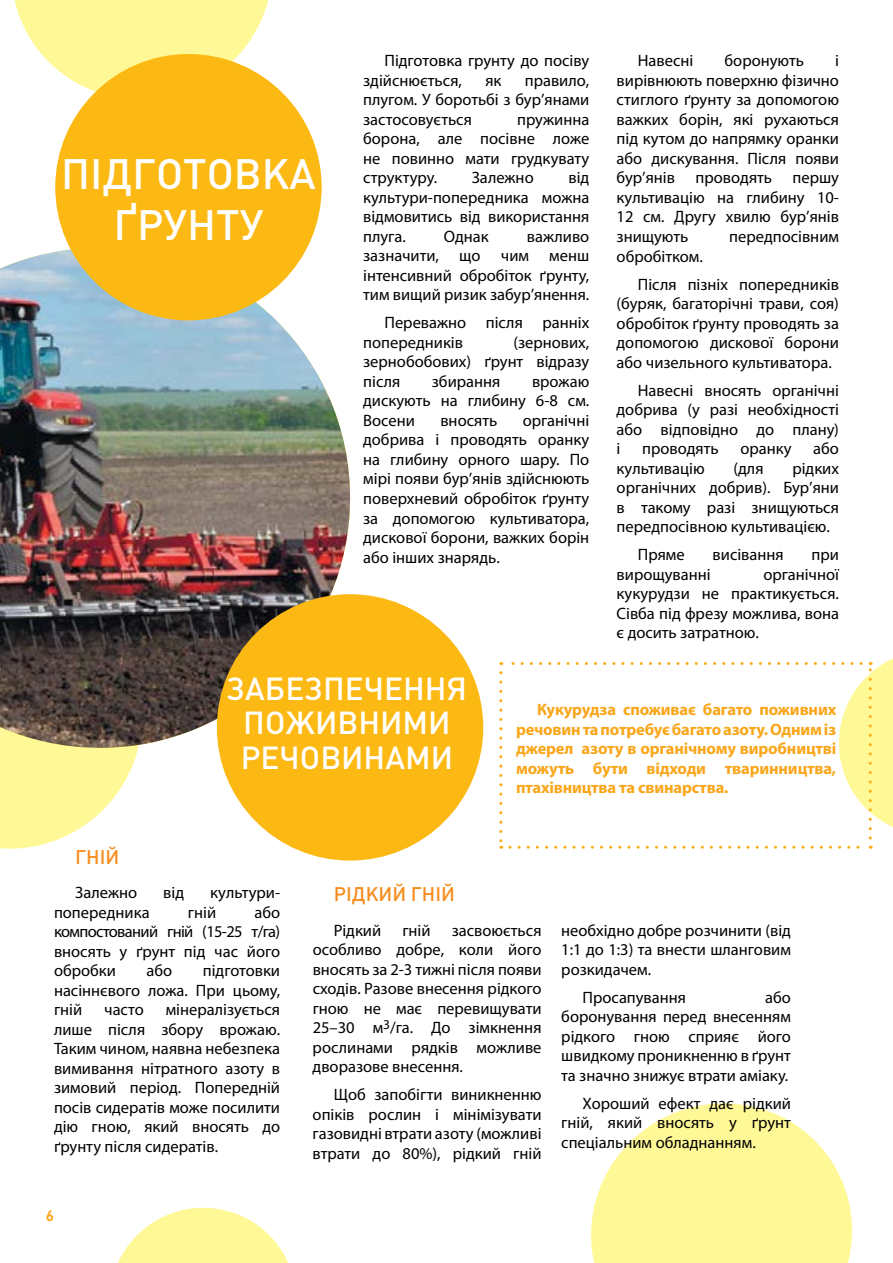
<style>
.page{position:relative;width:893px;height:1263px;background:#fff}
.page>*{position:absolute;margin:0;border:0;box-sizing:border-box;transform-origin:0 0}
.t1{font:42px/51px "Plumb Medium C";color:#fff;text-align:center}
.t2{font:31.5px/34.5px "Plumb Medium C";color:#fff;text-align:center}
.t3{font:19.5px "Plumb Medium C";color:#f78d1e}
.t4{font:16.5px/19.5px "Myriad Pro";color:#000;text-align:justify}
.t5{font:700 16.5px/19.5px "Myriad Pro";letter-spacing:-.01em;color:#faa61a;text-align:justify}
.t6{font:15px "Plumb Bold C";color:#faa61a}
</style>
<div class="page">
<svg style="left:591px;top:1103px;width:262px;height:160px;fill:#fff896"></svg>
<svg style="left:0;top:748px;width:138px;height:101px;fill:#fff896"></svg>
<svg style="left:14px;top:0;width:274px;height:115px"></svg>
<img style="left:0;top:249px;width:350px;height:499px">
<div style="left:217px;top:594px;width:266px;height:266px;background:#fdb913;border-radius:50%"></div>
<div style="left:55px;top:54px;width:267px;height:266px;background:#fdb913;border-radius:50%"></div>
<svg style="left:499px;top:658px;width:394px;height:191px"></svg>
<svg style="left:118px;top:1207px;width:170px;height:56px"></svg>
<h1 class="t1" style="left:61px;top:149px;width:256px">ПІДГОТОВКА<br>ҐРУНТУ</h1>
<p class="t4" style="left:363px;top:51px;width:228px;text-indent:21px">Підготовка грунту до посіву здійснюється,</p>
<p class="t4" style="left:363px;top:70px;width:228px;text-indent:162px">правило, плугом. У боротьбі з бур’янами застосовується</p>
<p class="t4" style="left:485px;top:70px;width:18px">як</p>
<p class="t4" style="left:363px;top:109px;width:228px;text-indent:154px">пружинна борона, але посівне ложе не повинно мати грудкувату структуру.</p>
<p class="t4" style="left:472px;top:168px;width:63px">Залежно</p>
<p class="t4" style="left:363px;top:168px;width:228px;text-indent:205px">від культури-попередника можна відмовитись від використання плуга.</p>
<p class="t4" style="left:444px;top:226px;width:46px">Однак</p>
<p class="t4" style="left:363px;top:226px;width:228px;text-indent:164px">важливо зазначити, що чим менш інтенсивний обробіток ґрунту, тим вищий ризик забур’янення.</p>
<p class="t4" style="left:363px;top:313px;width:228px;text-indent:21px">Переважно після ранніх попередників</p>
<p class="t4" style="left:363px;top:332px;width:228px;text-indent:150px">(зернових, зернобобових) ґрунт відразу після</p>
<p class="t4" style="left:432px;top:371px;width:70px">збирання</p>
<p class="t4" style="left:363px;top:371px;width:228px;text-indent:169px">врожаю дискують на глибину 6-8 см.<br>Восени</p>
<p class="t4" style="left:363px;top:410px;width:228px;text-indent:159px">органічні добрива і проводять оранку на глибину орного шару. По мірі появи бур’янів здійснюють поверхневий обробіток ґрунту за допомогою культиватора, дискової борони, важких борін або інших знарядь.</p>
<p class="t4" style="left:440px;top:410px;width:58px">вносять</p>
<p class="t4" style="left:638px;top:51px;width:57px">Навесні</p>
<p class="t4" style="left:725px;top:51px;width:81px">боронують</p>
<p class="t4" style="left:617px;top:51px;width:224px;text-indent:219px">і вирівнюють поверхню фізично стиглого ґрунту за допомогою важких борін, які рухаються під кутом до напрямку оранки або дискування. Після появи бур’янів проводять першу культивацію на глибину 10- 12 см. Другу хвилю бур’янів знищують</p>
<p class="t4" style="left:729px;top:226px;width:111px">передпосівним</p>
<p class="t4" style="left:638px;top:242px;width:203px;line-height:28px;text-indent:-21px">обробітком.<br>Після пізніх попередників</p>
<p class="t4" style="left:617px;top:293px;width:224px">(буряк, багаторічні трави, соя) обробіток ґрунту проводять за допомогою дискової борони або чизельного культиватора.</p>
<p class="t4" style="left:617px;top:380px;width:224px;text-indent:21px">Навесні вносять органічні добрива (у разі необхідності або відповідно до плану) і</p>
<p class="t4" style="left:642px;top:438px;width:78px">проводять</p>
<p class="t4" style="left:740px;top:438px;width:53px">оранку</p>
<p class="t4" style="left:813px;top:438px;width:27px">або</p>
<p class="t4" style="left:617px;top:458px;width:90px">культивацію</p>
<p class="t4" style="left:733px;top:458px;width:32px">(для</p>
<p class="t4" style="left:617px;top:458px;width:224px;text-indent:176px">рідких органічних добрив). Бур’яни в такому разі знищуються передпосівною культивацією.</p>
<p class="t4" style="left:638px;top:544px;width:48px">Пряме</p>
<p class="t4" style="left:713px;top:544px;width:73px">висівання</p>
<p class="t4" style="left:811px;top:544px;width:29px">при</p>
<p class="t4" style="left:617px;top:564px;width:96px">вирощуванні</p>
<p class="t4" style="left:617px;top:564px;width:224px;text-indent:147px">органічної кукурудзи не практикується.<br>Сівба під фрезу можлива, вона є досить затратною.</p>
<h2 class="t2" style="left:227px;top:671px;width:242px">ЗАБЕЗПЕЧЕННЯ<br>ПОЖИВНИМИ<br>РЕЧОВИНАМИ</h2>
<p class="t5" style="left:516px;top:700px;width:322px;text-indent:21px">Кукурудза споживає багато поживних речовин та потребує багато азоту. Одним із джерел азоту в органічному виробництві можуть бути відходи тваринництва, птахівництва та свинарства.</p>
<p class="t3" style="left:75px;top:845px;width:46px">ГНІЙ</p>
<p class="t4" style="left:75px;top:883px;width:63px">Залежно</p>
<p class="t4" style="left:163px;top:883px;width:22px">від</p>
<p class="t4" style="left:210px;top:883px;width:71px">культури-</p>
<p class="t3" style="left:334px;top:883px;width:123px">РІДКИЙ ГНІЙ</p>
<p class="t4" style="left:54px;top:902px;width:97px">попередника</p>
<p class="t4" style="left:188px;top:902px;width:30px">гній</p>
<p class="t4" style="left:54px;top:902px;width:228px;text-indent:200px">або компостований гній (15-25 т/га) вносять у ґрунт під час його обробки</p>
<p class="t4" style="left:334px;top:920px;width:49px">Рідкий</p>
<p class="t4" style="left:402px;top:920px;width:30px">гній</p>
<p class="t4" style="left:313px;top:920px;width:230px;text-indent:139px">засвоюється особливо добре, коли його вносять за 2-3 тижні після появи сходів. Разове внесення рідкого гною не має перевищувати 25–30 м<sup>3</sup>/га. До зімкнення рослинами рядків можливе дворазове внесення.</p>
<p class="t4" style="left:313px;top:1085px;width:230px;text-indent:21px">Щоб запобігти виникненню опіків рослин і мінімізувати газовидні втрати азоту (можливі втрати до 80%), рідкий гній</p>
<p class="t4" style="left:147px;top:961px;width:27px">або</p>
<p class="t4" style="left:54px;top:961px;width:228px;text-indent:149px">підготовки насіннєвого ложа. При цьому, гній</p>
<p class="t4" style="left:54px;top:1000px;width:228px;text-indent:112px">мінералізується лише після збору врожаю.<br>Таким чином, наявна небезпека вимивання нітратного азоту в зимовий період. Попередній посів сидератів може посилити дію гною, який вносять до ґрунту після сидератів.</p>
<p class="t4" style="left:104px;top:1000px;width:41px">часто</p>
<p class="t6" style="left:46px;top:1207px;width:10px">6</p>
<p class="t4" style="left:561px;top:920px;width:231px">необхідно добре розчинити (від 1:1 до 1:3) та внести шланговим розкидачем.</p>
<p class="t4" style="left:583px;top:987px;width:105px">Просапування</p>
<p class="t4" style="left:561px;top:987px;width:231px;text-indent:204px">або боронування перед внесенням рідкого гною сприяє його швидкому проникненню в ґрунт та значно знижує втрати аміаку.</p>
<p class="t4" style="left:561px;top:1093px;width:231px;text-indent:21px">Хороший ефект дає рідкий гній, який вносять у ґрунт спеціальним обладнанням.</p>
</div>
